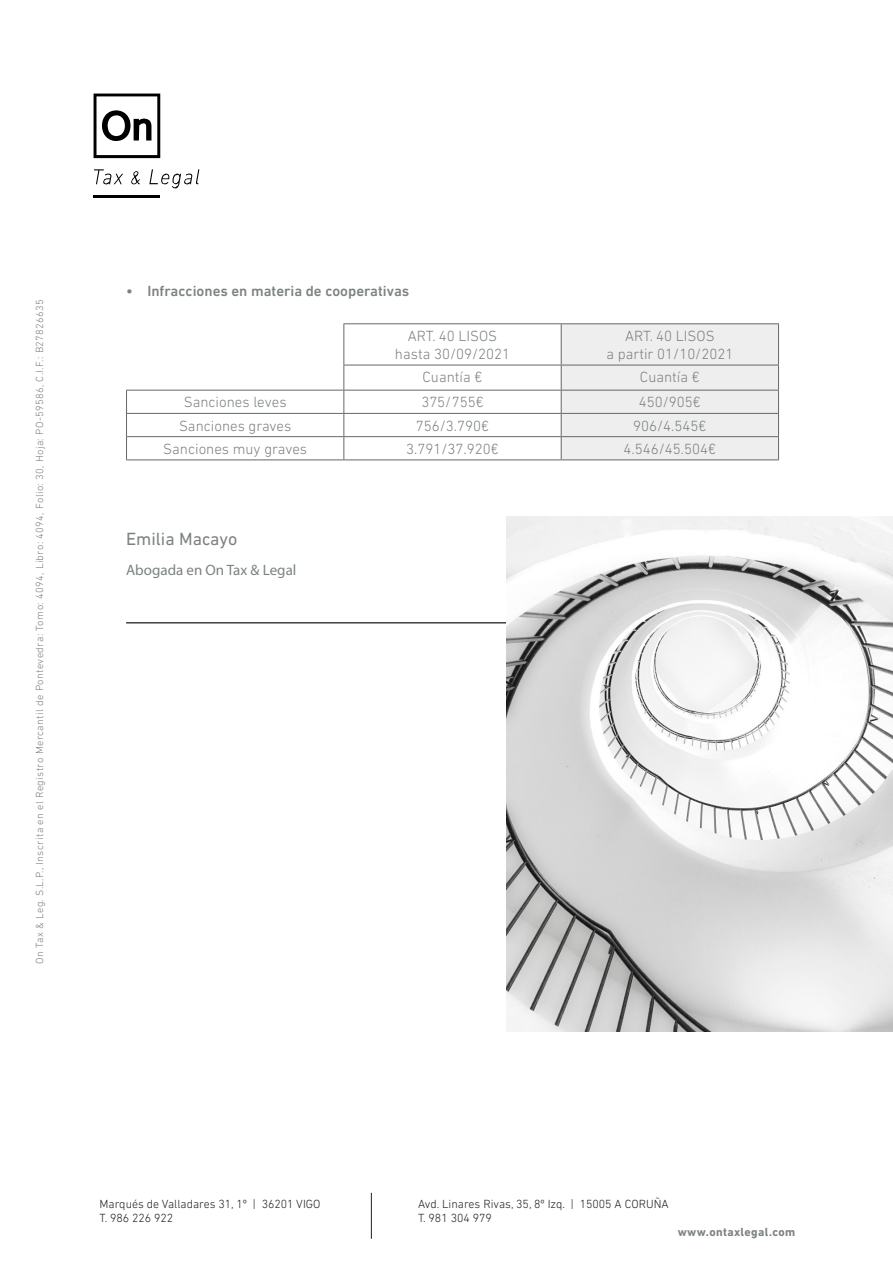
<style>
.page{position:relative;width:893px;height:1263px;background:#fff}
.page>*{position:absolute;margin:0;border:0;box-sizing:border-box;transform-origin:0 0}
.ONTAX{font:18px "DIN Next LT Pro";color:#7c8182}
.ONTAX-2{font:300 15px "DIN Next LT Pro";color:#7c8182}
.t1{font:500 15px "DIN Next LT Pro";color:#7c8182}
.ONTAX-3{font:15px "Myriad Pro";color:#7c8182}
.t2{font:300 12px/14.4px "DIN Next LT Pro";color:#231f20}
.t3{font:700 12px "DIN Next LT Pro";letter-spacing:.03em;color:#7c8182}
.t4{font:300 10.5px "DIN Next LT Pro";letter-spacing:.04em;color:#7c8182}
</style>
<div class="page">
<svg style="left:94px;top:94px;width:66px;height:64px"></svg>
<hr style="left:94px;top:195px;width:66px;height:3px;background:#000">
<svg style="left:94px;top:169px;width:29px;height:15px"></svg>
<svg style="left:131px;top:171px;width:9px;height:13px"></svg>
<svg style="left:149px;top:169px;width:50px;height:19px"></svg>
<hr style="left:371px;top:1193px;width:1px;height:46px;background:#231f20">
<hr style="left:343px;top:323px;width:218px;height:1px;background:#67676a">
<hr style="left:561px;top:323px;width:218px;height:1px;background:#67676a">
<hr style="left:343px;top:365px;width:218px;height:1px;background:#67676a">
<hr style="left:344px;top:390px;width:217px;height:1px;background:#67676a">
<hr style="left:344px;top:413px;width:217px;height:1px;background:#67676a">
<hr style="left:344px;top:436px;width:217px;height:1px;background:#67676a">
<svg style="left:561px;top:324px;width:218px;height:135px;background:#e8e8e9"></svg>
<hr style="left:344px;top:459px;width:217px;height:1px;background:#67676a">
<hr style="left:561px;top:459px;width:218px;height:1px;background:#67676a">
<hr style="left:343px;top:324px;width:1px;height:41px;background:#67676a">
<hr style="left:126px;top:390px;width:218px;height:1px;background:#67676a">
<hr style="left:126px;top:413px;width:218px;height:1px;background:#67676a">
<hr style="left:126px;top:436px;width:218px;height:1px;background:#67676a">
<svg style="left:126px;top:390px;width:1px;height:69px"></svg>
<svg style="left:343px;top:365px;width:1px;height:94px"></svg>
<hr style="left:126px;top:459px;width:218px;height:1px;background:#67676a">
<hr style="left:126px;top:622px;width:381px;height:1px;background:#000">
<img style="left:507px;top:517px;width:386px;height:514px">
<p class="t4" style="left:34px;top:964px;width:667px;rotate:-90deg">On Tax &amp; Leg. S.L.P., Inscrita en el Registro Mercantil de Pontevedra: Tomo: 4094, Libro: 4094, Folio: 30, Hoja: PO-59586, C.I.F.: B27826635</p>
<p class="t1" style="left:126px;top:282px;width:285px">• Infracciones en materia de cooperativas</p>
<p class="ONTAX-2" style="left:408px;top:327px;width:91px">ART. 40 LISOS</p>
<p class="ONTAX-2" style="left:395px;top:345px;width:117px">hasta 30/09/2021</p>
<p class="ONTAX-2" style="left:625px;top:327px;width:91px">ART. 40 LISOS</p>
<p class="ONTAX-2" style="left:606px;top:345px;width:128px">a partir 01/10/2021</p>
<p class="ONTAX-2" style="left:423px;top:369px;width:61px">Cuantía €</p>
<p class="ONTAX-2" style="left:640px;top:369px;width:61px">Cuantía €</p>
<p class="ONTAX-2" style="left:184px;top:394px;width:104px">Sanciones leves</p>
<p class="ONTAX-2" style="left:421px;top:394px;width:64px">375/755€</p>
<p class="ONTAX-2" style="left:639px;top:394px;width:63px">450/905€</p>
<p class="ONTAX-2" style="left:179px;top:417px;width:114px">Sanciones graves</p>
<p class="ONTAX-2" style="left:416px;top:417px;width:75px">756/3.790€</p>
<p class="ONTAX-2" style="left:633px;top:417px;width:75px">906/4.545€</p>
<p class="ONTAX-2" style="left:163px;top:440px;width:145px">Sanciones muy graves</p>
<p class="ONTAX-2" style="left:406px;top:440px;width:94px">3.791/37.920€</p>
<p class="ONTAX-2" style="left:624px;top:440px;width:94px">4.546/45.504€</p>
<p class="ONTAX" style="left:126px;top:529px;width:113px">Emilia Macayo</p>
<p class="ONTAX-3" style="left:126px;top:561px;width:172px">Abogada en On Tax &amp; Legal</p>
<p class="t2" style="left:100px;top:1196px;width:223px">Marqués de Valladares 31, 1º | 36201 VIGO<br>T. 986 226 922</p>
<p class="t2" style="left:418px;top:1196px;width:252px">Avd. Linares Rivas, 35, 8º Izq. | 15005 A CORUÑA<br>T. 981 304 979</p>
<p class="t3" style="left:678px;top:1225px;width:119px">www.ontaxlegal.com</p>
</div>
